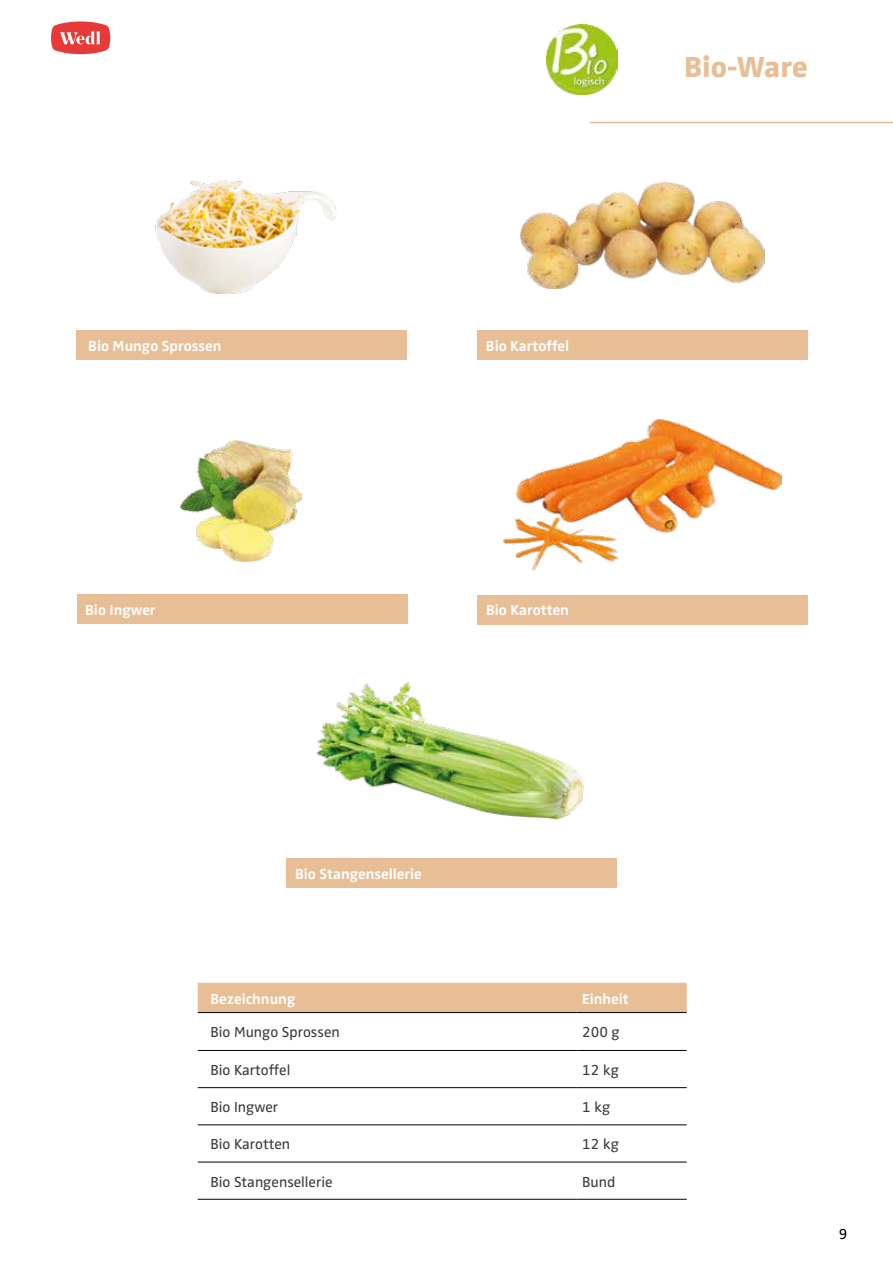
<style>
.page{position:relative;width:893px;height:1263px;background:#fff}
.page>*{position:absolute;margin:0;border:0;box-sizing:border-box;transform-origin:0 0}
.t1{font:800 30px "Zwo Pro";color:#e8be96}
.t2{font:15px "Zwo Pro";color:#3c3c3b}
.t3{font:700 15px "Zwo Pro";color:#fff}
.t4{font:15px "Zwo Pro";color:#000}
</style>
<div class="page">
<svg style="left:51px;top:21px;width:59px;height:33px"></svg>
<hr style="left:590px;top:122px;width:303px;height:1px;background:#e8be96">
<img style="left:547px;top:24px;width:70px;height:71px">
<div style="left:198px;top:983px;width:489px;height:29px;background:#e8be96"></div>
<hr style="left:198px;top:1012px;width:378px;height:1px;background:#000">
<hr style="left:576px;top:1012px;width:111px;height:1px;background:#000">
<hr style="left:198px;top:1050px;width:378px;height:1px;background:#000">
<hr style="left:576px;top:1050px;width:111px;height:1px;background:#000">
<hr style="left:198px;top:1087px;width:378px;height:1px;background:#000">
<hr style="left:576px;top:1087px;width:111px;height:1px;background:#000">
<hr style="left:198px;top:1124px;width:378px;height:1px;background:#000">
<hr style="left:576px;top:1124px;width:111px;height:1px;background:#000">
<hr style="left:198px;top:1162px;width:378px;height:1px;background:#000">
<hr style="left:576px;top:1162px;width:111px;height:1px;background:#000">
<hr style="left:198px;top:1199px;width:378px;height:1px;background:#000">
<hr style="left:576px;top:1199px;width:111px;height:1px;background:#000">
<img style="left:155px;top:180px;width:181px;height:115px">
<img style="left:504px;top:419px;width:277px;height:151px">
<div style="left:478px;top:595px;width:330px;height:29px;background:#e8be96"></div>
<img style="left:316px;top:682px;width:268px;height:138px">
<div style="left:287px;top:858px;width:330px;height:30px;background:#e8be96"></div>
<div style="left:477px;top:330px;width:331px;height:30px;background:#e8be96"></div>
<div style="left:76px;top:330px;width:331px;height:30px;background:#e8be96"></div>
<img style="left:180px;top:440px;width:122px;height:122px">
<div style="left:77px;top:594px;width:330px;height:30px;background:#e8be96"></div>
<img style="left:521px;top:182px;width:244px;height:106px">
<h1 class="t1" style="left:684px;top:44px;width:125px">Bio-Ware</h1>
<p class="t3" style="left:88px;top:334px;width:135px">Bio Mungo Sprossen</p>
<p class="t3" style="left:486px;top:334px;width:85px">Bio Kartoffel</p>
<p class="t3" style="left:85px;top:598px;width:72px">Bio Ingwer</p>
<p class="t3" style="left:486px;top:599px;width:84px">Bio Karotten</p>
<p class="t3" style="left:295px;top:862px;width:128px">Bio Stangensellerie</p>
<p class="t3" style="left:210px;top:987px;width:86px">Bezeichnung</p>
<p class="t3" style="left:582px;top:987px;width:48px">Einheit</p>
<p class="t2" style="left:210px;top:1020px;width:131px">Bio Mungo Sprossen</p>
<p class="t2" style="left:582px;top:1020px;width:39px">200 g</p>
<p class="t2" style="left:210px;top:1058px;width:81px">Bio Kartoffel</p>
<p class="t2" style="left:582px;top:1058px;width:38px">12 kg</p>
<p class="t2" style="left:210px;top:1096px;width:69px">Bio Ingwer</p>
<p class="t2" style="left:582px;top:1096px;width:30px">1 kg</p>
<p class="t2" style="left:210px;top:1133px;width:81px">Bio Karotten</p>
<p class="t2" style="left:582px;top:1133px;width:38px">12 kg</p>
<p class="t2" style="left:210px;top:1170px;width:124px">Bio Stangensellerie</p>
<p class="t2" style="left:582px;top:1170px;width:35px">Bund</p>
<p class="t4" style="left:839px;top:1222px;width:10px">9</p>
</div>
